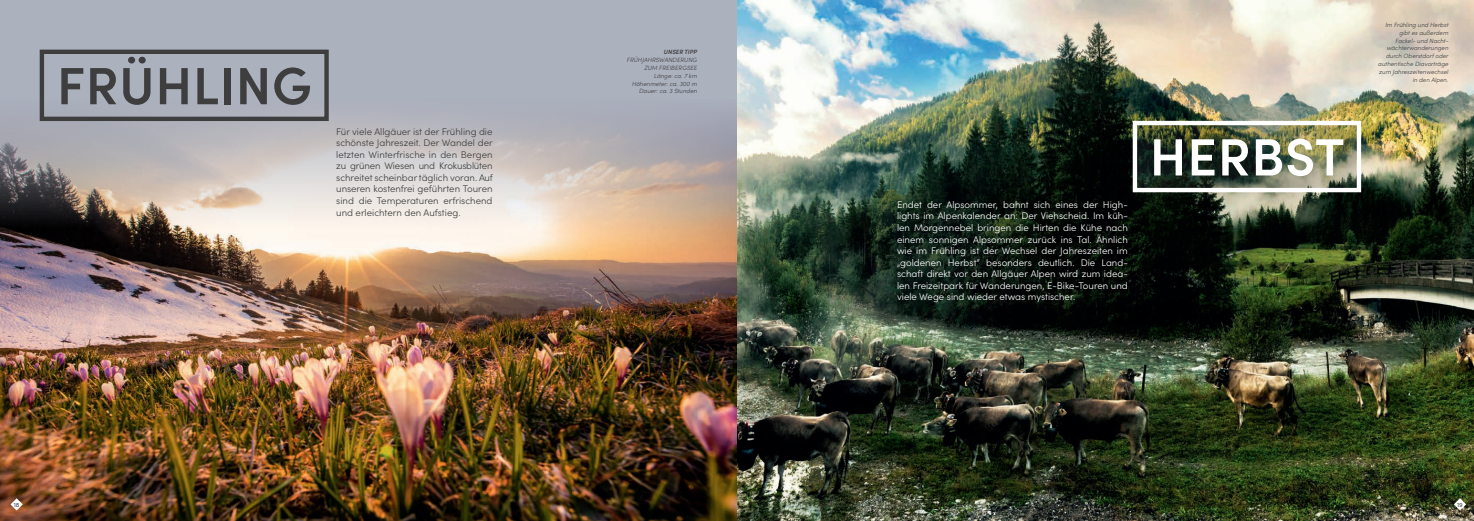
<style>
.page{position:relative;width:1474px;height:521px;background:#fff}
.page>*{position:absolute;margin:0;border:0;box-sizing:border-box;transform-origin:0 0}
.t1{font:600 52.5px "Sofia Pro";letter-spacing:.01em;color:#3e3e3f}
.t2{font:600 52.5px "Sofia Pro";letter-spacing:.01em;color:#fff}
.t3{font:300 9.62px/11.5px "Sofia Pro";color:#fff;text-align:justify}
.t4{font:300 9.62px/11.5px "Sofia Pro";color:#3e3e3f;text-align:justify}
.t5{font:italic 300 6.12px/7.9px "Sofia Pro";color:#3e3e3f;text-align:right}
.t6{font:italic 600 6.12px "Sofia Pro";color:#3e3e3f}
.t7{font:6.12px "Sofia Pro";color:#3e3e3f}
</style>
<div class="page">
<img style="left:737px;top:0;width:736px;height:521px">
<div style="left:0;top:0;width:737px;height:521px;background:#acb1be"></div>
<img style="left:0;top:99px;width:737px;height:422px">
<div style="left:40px;top:50px;width:289px;height:71px;border:4px solid #3e3e3f"></div>
<img style="left:1137px;top:126px;width:218px;height:61px">
<div style="left:1132px;top:121px;width:228px;height:71px;border:4px solid #fff"></div>
<svg style="left:10px;top:498px;width:13px;height:12px"></svg>
<svg style="left:1453px;top:498px;width:12px;height:12px"></svg>
<h1 class="t1" style="left:57px;top:46px;width:256px">FRÜHLING</h1>
<p class="t6" style="left:664px;top:47px;width:35px">UNSER TIPP</p>
<p class="t5" style="left:627px;top:55px;width:72px">FRÜHJAHRSWANDERUNG<br>ZUM FREIBERGSEE<br>Länge: ca. 7 km<br>Höhenmeter: ca. 300 m<br>Dauer: ca. 3 Stunden</p>
<p class="t4" style="left:336px;top:125px;width:158px">Für viele Allgäuer ist der Frühling die schönste Jahreszeit. Der Wandel der letzten Winterfrische in den Bergen zu grünen Wiesen und Krokusblüten schreitet scheinbar täglich voran. Auf unseren kostenfrei geführten Touren sind die Temperaturen erfrischend und erleichtern den Aufstieg.</p>
<h1 class="t2" style="left:1149px;top:117px;width:196px">HERBST</h1>
<p class="t3" style="left:897px;top:198px;width:232px">Endet der Alpsommer, bahnt sich eines der High&shy;lights im Alpenkalender an: Der Viehscheid. Im küh&shy;len Morgennebel bringen die Hirten die Kühe nach einem sonnigen Alpsommer zurück ins Tal. Ähnlich wie im Frühling ist der Wechsel der Jahreszeiten im „goldenen Herbst“ besonders deutlich. Die Land&shy;schaft direkt vor den Allgäuer Alpen wird zum idea&shy;len Freizeitpark für Wanderungen, E-Bike-Touren und viele Wege sind wieder etwas mystischer.</p>
<p class="t5" style="left:1378px;top:20px;width:72px">Im Frühling und Herbst gibt es außerdem<br>Fackel- und Nacht&shy;wächterwanderungen durch Oberstdorf oder authentische Diavorträge zum Jahreszeitenwechsel in den Alpen.</p>
<p class="t7" style="left:14px;top:500px;width:7px">18</p>
<p class="t7" style="left:1456px;top:500px;width:7px">19</p>
</div>
